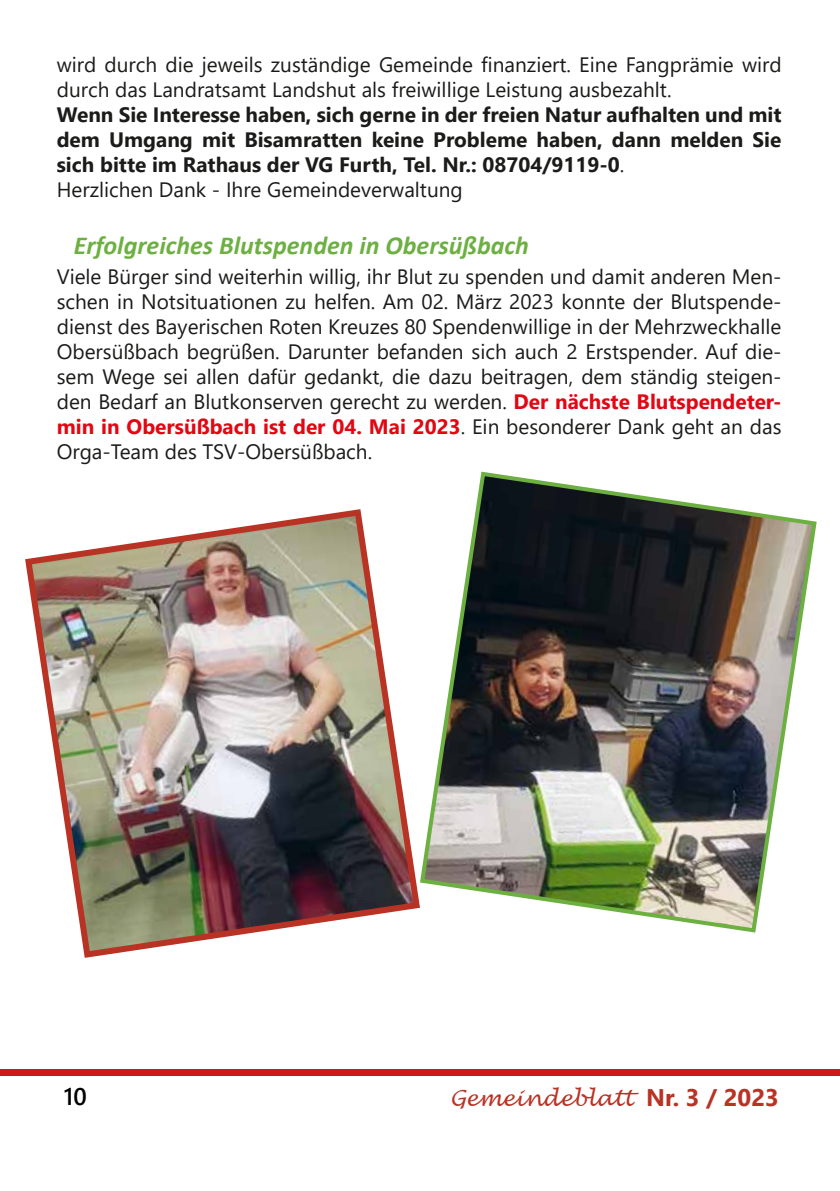
<style>
.page{position:relative;width:840px;height:1191px;background:#fff}
.page>*{position:absolute;margin:0;border:0;box-sizing:border-box;transform-origin:0 0}
.t1{font:italic 700 26px "Calibri";color:#6db042}
.t2{font:600 24px "Segoe UI";color:#000}
.t3{font:italic 22px "Lucida Handwriting";color:#b93325}
.t4{font:20.8px/25px "Segoe UI";color:#1b1b1a}
.t5{font:700 20.8px/25px "Segoe UI";color:#1b1b1a}
.s1{font-weight:400}
.s2{font-weight:700;color:#e30613}
.s3{font-family:"Segoe UI";font-weight:700;font-style:normal;font-size:24px}
</style>
<div class="page">
<div style="left:0;top:1069px;width:839px;height:6px;background:#cd1719"></div>
<img style="left:25px;top:509px;width:392px;height:449px">
<img style="left:417px;top:471px;width:400px;height:462px">
<p class="t4" style="left:57px;top:50px;width:726px">wird durch die jeweils zuständige Gemeinde finanziert. Eine Fangprämie wird durch das Landratsamt Landshut als freiwillige Leistung ausbezahlt.</p>
<p class="t5" style="left:57px;top:104px;width:726px">Wenn Sie Interesse haben, sich gerne in der freien Natur aufhalten und mit dem Umgang mit Bisamratten keine Probleme haben, dann melden Sie sich bitte im Rathaus der VG Furth, Tel. Nr.: 08704/9119-0<span class="s1">.<br>Herzlichen Dank - Ihre Gemeindeverwaltung</span></p>
<p class="t1" style="left:74px;top:226px;width:456px">Erfolgreiches Blutspenden in Obersüßbach</p>
<p class="t4" style="left:57px;top:266px;width:726px;text-align:justify">Viele Bürger sind weiterhin willig, ihr Blut zu spenden und damit anderen Men&shy;schen in Notsituationen zu helfen. Am 02. März 2023 konnte der Blutspende&shy;dienst des Bayerischen Roten Kreuzes 80 Spendenwillige in der Mehrzweckhalle Obersüßbach begrüßen. Darunter befanden sich auch 2 Erstspender. Auf die&shy;sem Wege sei allen dafür gedankt, die dazu beitragen, dem ständig steigen&shy;den Bedarf an Blutkonserven gerecht zu werden. <span class="s2">Der nächste Blutspendeter&shy;min in Obersüßbach ist der 04. Mai 2023</span>. Ein besonderer Dank geht an das Orga-Team des TSV-Obersüßbach.</p>
<p class="t2" style="left:64px;top:1087px;width:24px">10</p>
<p class="t3" style="left:449px;top:1087px;width:330px">Gemeindeblatt <span class="s3">Nr. 3 / 2023</span></p>
</div>
